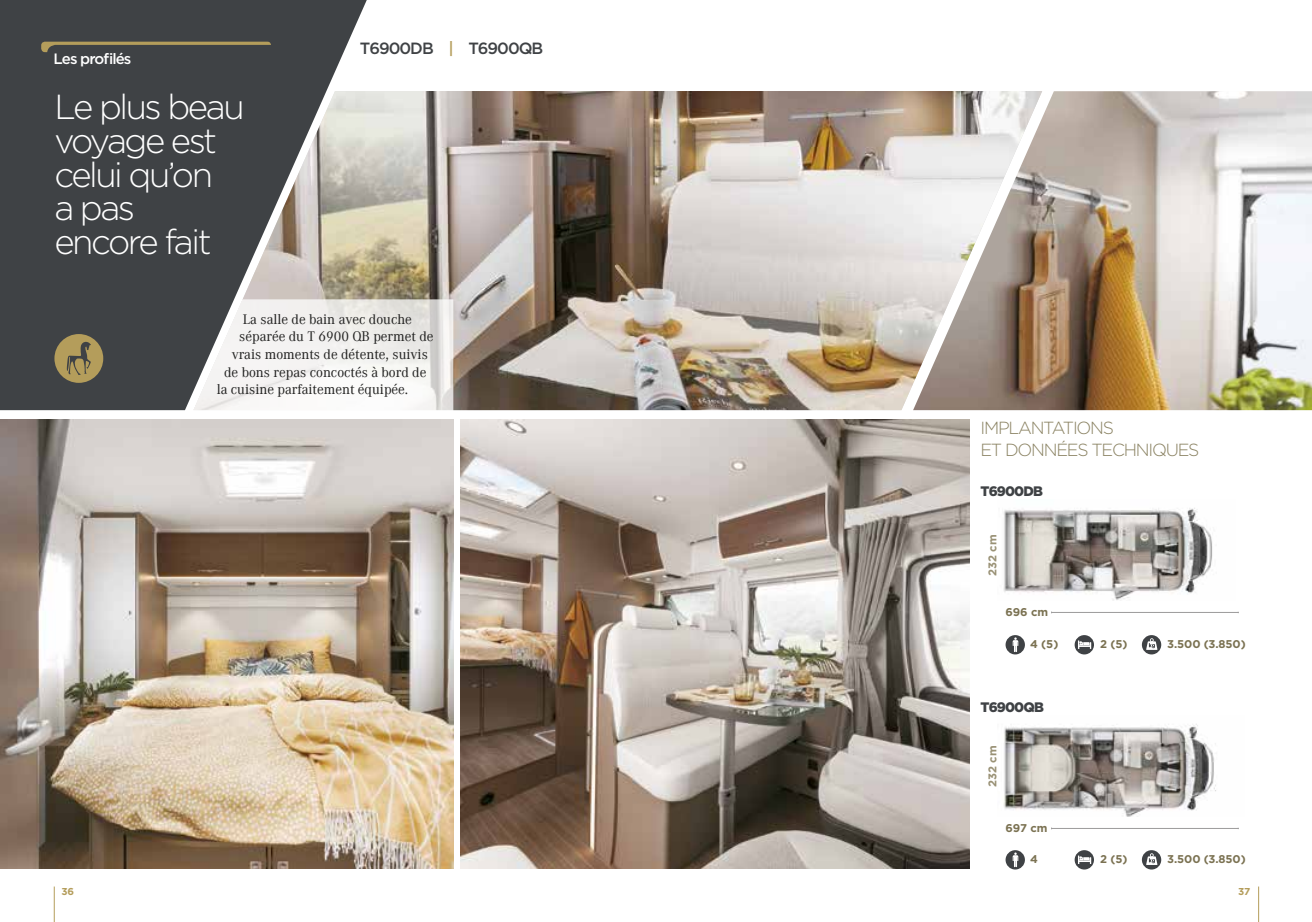
<style>
.page{position:relative;width:1312px;height:922px;background:#fff}
.page>*{position:absolute;margin:0;border:0;box-sizing:border-box;transform-origin:0 0}
.t1{font:300 34.75px/33.8px "Gotham";letter-spacing:-.07em;color:#fff}
.t2{font:300 17.5px/22.5px "Gotham";letter-spacing:-.07em;color:#8a8262}
.t3{font:500 16.25px "Gotham";letter-spacing:-.06em;color:#3f4245}
.t4{font:500 15px "Gotham";letter-spacing:-.06em;color:#fff}
.t5{font:13.75px "Corporate ABQ";color:#222221}
.t6{font:900 13.75px "Gotham";letter-spacing:-.06em;color:#3f4245}
.t7{font:700 11.25px "Gotham";letter-spacing:-.01em;color:#7b7252}
.t8{font:700 11.25px "Gotham";color:#999175}
.t9{font:700 10px "Gotham";color:#b49d5b}
.s1{color:#b49d5b}
</style>
<div class="page">
<img style="left:367px;top:91px;width:545px;height:319px">
<svg style="left:0;top:0;width:367px;height:410px;background:#555758"></svg>
<svg style="left:54px;top:334px;width:49px;height:49px;background:#8d7e53"></svg>
<svg style="left:41px;top:42px;width:230px;height:10px;background:#635e4b"></svg>
<img style="left:0;top:420px;width:453px;height:448px">
<img style="left:461px;top:420px;width:508px;height:448px">
<svg style="left:193px;top:299px;width:260px;height:111px"></svg>
<img style="left:1003px;top:508px;width:210px;height:92px">
<img style="left:1003px;top:724px;width:213px;height:92px">
<hr style="left:1051px;top:612px;width:186px;height:1px;background:#9c9b9b">
<hr style="left:1051px;top:828px;width:186px;height:1px;background:#9c9b9b">
<div style="left:1005px;top:635px;width:19px;height:19px;background:#3f4245;border-radius:50%"></div>
<svg style="left:1012px;top:637px;width:6px;height:15px"></svg>
<svg style="left:1005px;top:849px;width:19px;height:20px"></svg>
<svg style="left:1012px;top:852px;width:6px;height:14px"></svg>
<svg style="left:1074px;top:635px;width:19px;height:19px"></svg>
<svg style="left:1077px;top:640px;width:13px;height:8px"></svg>
<svg style="left:1074px;top:849px;width:19px;height:20px"></svg>
<svg style="left:1077px;top:855px;width:13px;height:8px"></svg>
<svg style="left:1141px;top:635px;width:19px;height:19px"></svg>
<svg style="left:1145px;top:638px;width:12px;height:11px"></svg>
<svg style="left:1141px;top:849px;width:19px;height:20px"></svg>
<svg style="left:1145px;top:853px;width:12px;height:11px"></svg>
<img style="left:912px;top:91px;width:399px;height:319px">
<hr style="left:54px;top:886px;width:1px;height:35px;background:#b49d5b">
<hr style="left:1257px;top:886px;width:1px;height:35px;background:#b49d5b">
<p class="t4" style="left:54px;top:49px;width:79px">Les profilés</p>
<h1 class="t1" style="left:54px;top:89px;width:192px">Le plus beau voyage est celui qu’on<br>a pas encore fait</h1>
<p class="t3" style="left:360px;top:37px;width:185px">T6900DB <span class="s1">|</span> T6900QB</p>
<p class="t5" style="left:243px;top:311px;width:170px">La salle de bain avec douche</p>
<p class="t5" style="left:239px;top:328px;width:196px">séparée du T 6900 QB permet de</p>
<p class="t5" style="left:232px;top:346px;width:198px">vrais moments de détente, suivis</p>
<p class="t5" style="left:224px;top:363px;width:204px">de bons repas concoctés à bord de</p>
<p class="t5" style="left:217px;top:381px;width:193px">la cuisine parfaitement équipée.</p>
<p class="t2" style="left:980px;top:416px;width:220px">IMPLANTATIONS<br>ET DONNÉES TECHNIQUES</p>
<p class="t6" style="left:980px;top:482px;width:64px">T6900DB</p>
<p class="t8" style="left:984px;top:576px;width:43px;rotate:-90deg">232 cm</p>
<p class="t7" style="left:1005px;top:604px;width:44px">696 cm</p>
<p class="t7" style="left:1029px;top:636px;width:30px">4 (5)</p>
<p class="t6" style="left:980px;top:697px;width:65px">T6900QB</p>
<p class="t8" style="left:984px;top:786px;width:43px;rotate:-90deg">232 cm</p>
<p class="t7" style="left:1005px;top:820px;width:44px">697 cm</p>
<p class="t7" style="left:1029px;top:851px;width:9px">4</p>
<p class="t7" style="left:1099px;top:636px;width:29px">2 (5)</p>
<p class="t7" style="left:1166px;top:636px;width:80px">3.500 (3.850)</p>
<p class="t7" style="left:1099px;top:851px;width:29px">2 (5)</p>
<p class="t7" style="left:1166px;top:851px;width:80px">3.500 (3.850)</p>
<p class="t9" style="left:61px;top:884px;width:14px">36</p>
<p class="t9" style="left:1237px;top:884px;width:14px">37</p>
</div>
